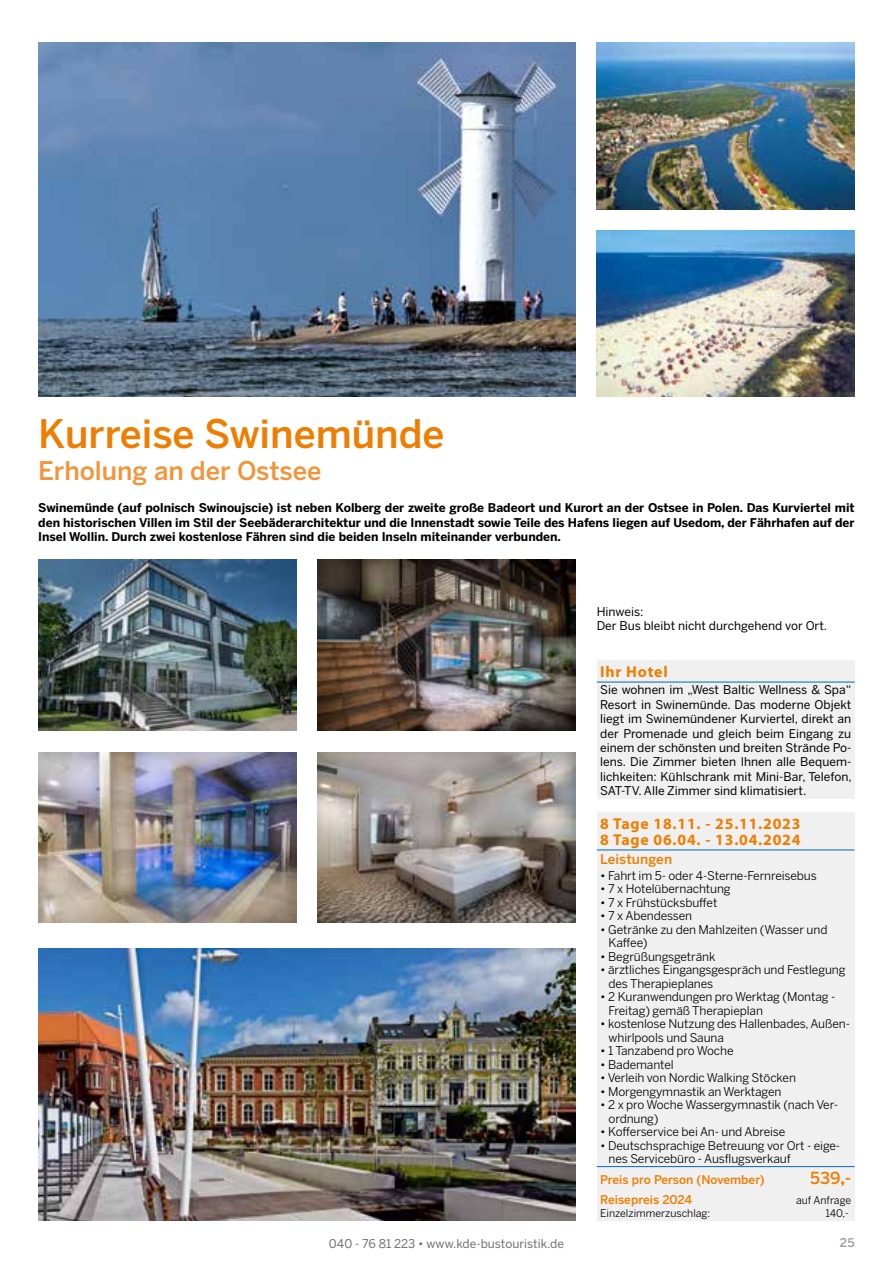
<style>
.page{position:relative;width:893px;height:1263px;background:#fff}
.page>*{position:absolute;margin:0;border:0;box-sizing:border-box;transform-origin:0 0}
.t1{font:500 39px "Benton Sans";color:#ef7d00}
.t2{font:500 25.5px "Benton Sans";color:#f49438}
.t3{font:500 16.5px "Benton Sans";color:#ef7d00}
.t4{font:700 15.75px/16.5px "Myriad Pro";letter-spacing:.05em;color:#ef7d00}
.t5{font:500 13.5px "Benton Sans";letter-spacing:.01em;color:#ef7d00}
.t6{font:12px/13.5px "Benton Sans";letter-spacing:-.01em;color:#000}
.t7{font:12px/14.4px "Benton Sans";color:#000}
.t8{font:700 12px/14.4px "Benton Sans";color:#000;text-align:justify}
.t9{font:500 12px "Benton Sans";color:#ef7d00}
.t10{font:12px "Benton Sans";color:#706f6f}
.t11{font:500 12px "Benton Sans";color:#9d9d9c}
.t12{font:10.5px "Benton Sans";color:#000}
.s1{font-weight:700}
</style>
<div class="page">
<div style="left:597px;top:812px;width:258px;height:408px;background:#f0f0f0"></div>
<hr style="left:597px;top:849px;width:175px;height:1px;background:#0069b4">
<hr style="left:772px;top:849px;width:83px;height:1px;background:#0069b4">
<hr style="left:597px;top:1166px;width:175px;height:1px;background:#0069b4">
<hr style="left:772px;top:1166px;width:83px;height:1px;background:#0069b4">
<div style="left:597px;top:660px;width:258px;height:139px;background:#f0f0f0"></div>
<hr style="left:597px;top:682px;width:258px;height:1px;background:#0069b4">
<img style="left:38px;top:43px;width:537px;height:354px">
<img style="left:597px;top:43px;width:258px;height:166px">
<img style="left:597px;top:230px;width:258px;height:167px">
<img style="left:317px;top:753px;width:258px;height:170px">
<img style="left:317px;top:560px;width:258px;height:170px">
<img style="left:38px;top:948px;width:537px;height:272px">
<img style="left:38px;top:753px;width:258px;height:170px">
<img style="left:38px;top:560px;width:258px;height:170px">
<h1 class="t1" style="left:38px;top:410px;width:408px">Kurreise Swinemünde</h1>
<h2 class="t2" style="left:38px;top:456px;width:285px">Erholung an der Ostsee</h2>
<p class="t8" style="left:38px;top:500px;width:818px">Swinemünde (auf polnisch Swinoujscie) ist neben Kolberg der zweite große Badeort und Kurort an der Ostsee in Polen. Das Kurviertel mit den historischen Villen im Stil der Seebäderarchitektur und die Innenstadt sowie Teile des Hafens liegen auf Usedom, der Fährhafen auf der Insel Wollin. Durch zwei kostenlose Fähren sind die beiden Inseln miteinander verbunden.</p>
<p class="t7" style="left:597px;top:604px;width:232px">Hinweis:<br>Der Bus bleibt nicht durchgehend vor Ort.</p>
<h3 class="t4" style="left:600px;top:663px;width:69px">Ihr Hotel</h3>
<p class="t7" style="left:600px;top:683px;width:253px;text-align:justify">Sie wohnen im „West Baltic Wellness &amp; Spa“ Resort in Swinemünde. Das moderne Objekt liegt im Swinemündener Kurviertel, direkt an der Promenade und gleich beim Eingang zu einem der schönsten und breiten Strände Po&shy;lens. Die Zimmer bieten Ihnen alle Bequem&shy;lichkeiten: Kühlschrank mit Mini-Bar, Telefon, SAT-TV. Alle Zimmer sind klimatisiert.</p>
<p class="t10" style="left:329px;top:1236px;width:236px">040 - 76 81 223 • www.kde-bustouristik.de</p>
<h3 class="t4" style="left:600px;top:814px;width:202px">8 Tage 18.11. - 25.11.2023<br>8 Tage 06.04. - 13.04.2024</h3>
<p class="t5" style="left:600px;top:851px;width:74px">Leistungen</p>
<p class="t6" style="left:600px;top:868px;width:218px">• Fahrt im 5- oder 4-Sterne-Fernreisebus</p>
<p class="t6" style="left:600px;top:882px;width:132px">• 7 x Hotelübernachtung</p>
<p class="t6" style="left:600px;top:895px;width:119px">• 7 x Frühstücksbuffet</p>
<p class="t6" style="left:600px;top:909px;width:93px">• 7 x Abendessen</p>
<p class="t6" style="left:609px;top:922px;width:220px;text-indent:-9px">• Getränke zu den Mahlzeiten (Wasser und<br>Kaffee)</p>
<p class="t6" style="left:600px;top:949px;width:117px">• Begrüßungsgetränk</p>
<p class="t6" style="left:609px;top:963px;width:238px;text-indent:-9px">• ärztliches Eingangsgespräch und Festlegung des Therapieplanes</p>
<p class="t6" style="left:609px;top:990px;width:228px;text-indent:-9px">• 2 Kuranwendungen pro Werktag (Montag -<br>Freitag) gemäß Therapieplan</p>
<p class="t6" style="left:609px;top:1017px;width:243px;text-indent:-9px">• kostenlose Nutzung des Hallenbades, Außen&shy;whirlpools und Sauna</p>
<p class="t6" style="left:600px;top:1044px;width:135px">• 1 Tanzabend pro Woche</p>
<p class="t6" style="left:600px;top:1057px;width:75px">• Bademantel</p>
<p class="t6" style="left:600px;top:1071px;width:197px">• Verleih von Nordic Walking Stöcken</p>
<p class="t6" style="left:600px;top:1084px;width:183px">• Morgengymnastik an Werktagen</p>
<p class="t6" style="left:609px;top:1098px;width:231px;text-indent:-9px">• 2 x pro Woche Wassergymnastik (nach Ver&shy;ordnung)</p>
<p class="t6" style="left:600px;top:1125px;width:187px">• Kofferservice bei An- und Abreise</p>
<p class="t6" style="left:609px;top:1138px;width:233px;text-indent:-9px">• Deutschsprachige Betreuung vor Ort - eige&shy;nes Servicebüro - Ausflugsverkauf</p>
<p class="t9" style="left:600px;top:1172px;width:166px">Preis pro Person (November)</p>
<h3 class="t3" style="left:810px;top:1168px;width:42px">539<span class="s1">,-</span></h3>
<p class="t9" style="left:600px;top:1192px;width:94px">Reisepreis 2024</p>
<p class="t12" style="left:796px;top:1194px;width:57px">auf Anfrage</p>
<p class="t12" style="left:600px;top:1207px;width:112px">Einzelzimmerzuschlag:</p>
<p class="t12" style="left:826px;top:1207px;width:25px">140,-</p>
<p class="t11" style="left:840px;top:1236px;width:16px">25</p>
</div>
